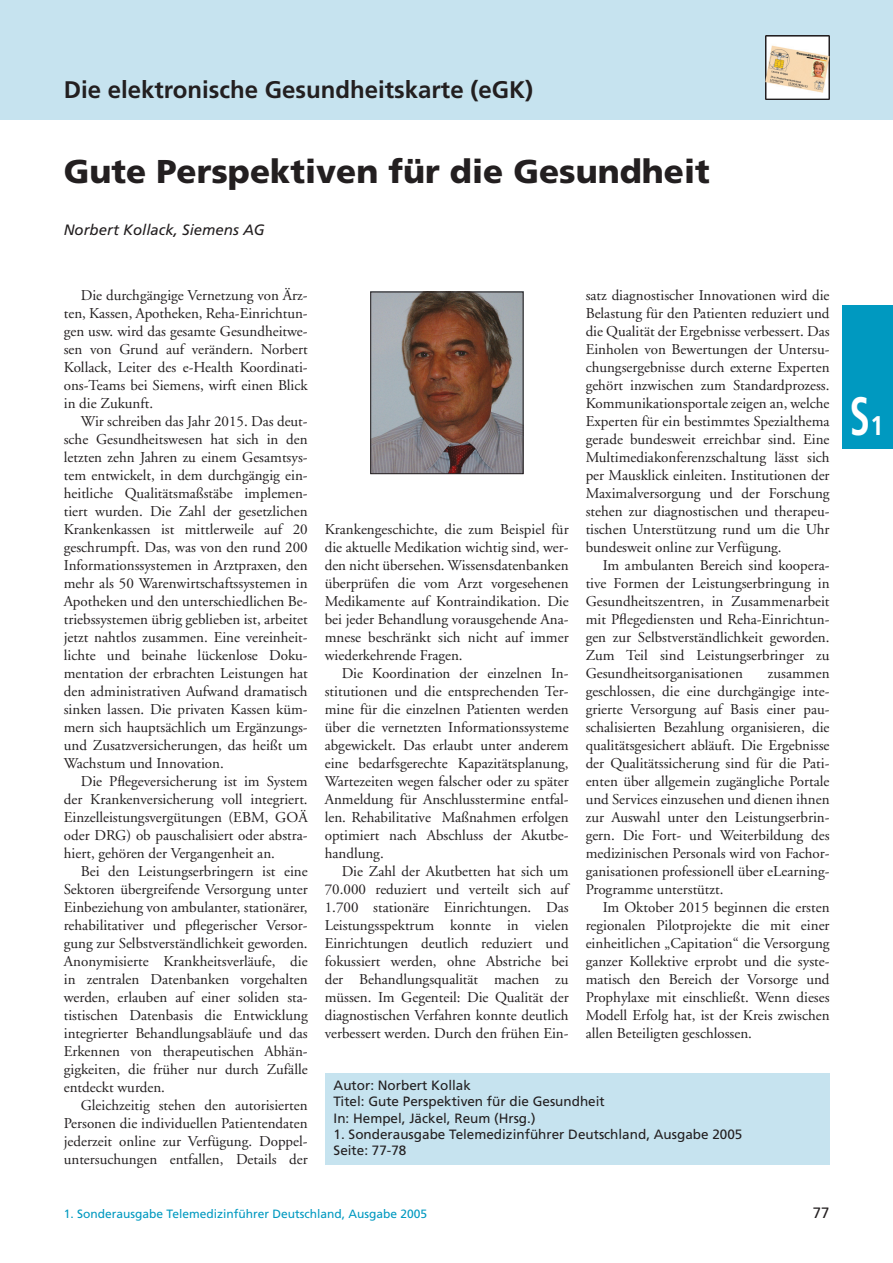
<style>
.page{position:relative;width:893px;height:1263px;background:#fff}
.page>*{position:absolute;margin:0;border:0;box-sizing:border-box;transform-origin:0 0}
.t1{font:700 condensed 54px "Frutiger";color:#fff;scale:.75 1}
.t2{font:900 33px "Frutiger";color:#231f20}
.t3{font:700 24px "Frutiger";color:#231f20}
.t4{font:15px/18px "Adobe Garamond";color:#231f20;text-align:justify}
.t5{font:italic 15px "Frutiger";color:#231f20}
.t6{font:15px "Frutiger";color:#231f20}
.t7{font:13.5px/16.2px "Frutiger";color:#231f20}
.t8{font:12px "Frutiger";color:#0099c0}
.s1{font-size:27px}
</style>
<div class="page">
<div style="left:0;top:0;width:892px;height:119px;background:#c6e3ef"></div>
<div style="left:842px;top:305px;width:50px;height:143px;background:#0099c0"></div>
<img style="left:765px;top:35px;width:64px;height:65px">
<div style="left:325px;top:1074px;width:504px;height:91px;background:#c6e3ef"></div>
<img style="left:372px;top:294px;width:149px;height:178px">
<div style="left:370px;top:292px;width:153px;height:182px;border:1px solid #231f20"></div>
<h3 class="t3" style="left:64px;top:80px;width:470px">Die elektronische Gesundheitskarte (eGK)</h3>
<h2 class="t2" style="left:64px;top:158px;width:647px">Gute Perspektiven für die Gesundheit</h2>
<p class="t5" style="left:64px;top:224px;width:202px">Norbert Kollack, Siemens AG</p>
<p class="t4" style="left:64px;top:287px;width:245px;text-indent:17px">Die durchgängige Vernetzung von Ärz&shy;ten, Kassen, Apotheken, Reha-Einrichtun&shy;gen usw. wird das gesamte Gesundheitwe&shy;sen von Grund auf verändern. Norbert Kollack, Leiter des e-Health Koordinati&shy;ons-Teams bei Siemens, wirft einen Blick in die Zukunft.</p>
<p class="t4" style="left:64px;top:413px;width:245px;text-indent:17px">Wir schreiben das Jahr 2015. Das deut&shy;sche Gesundheitswesen hat sich in den letzten zehn Jahren zu einem Gesamtsys&shy;tem entwickelt, in dem durchgängig ein&shy;heitliche Qualitätsmaßstäbe implemen&shy;tiert wurden. Die Zahl der gesetzlichen Krankenkassen ist mittlerweile auf 20 geschrumpft. Das, was von den rund 200<br>Informationssystemen in Arztpraxen, den mehr als 50 Warenwirtschaftssystemen in Apotheken und den unterschiedlichen Be&shy;triebssystemen übrig geblieben ist, arbeitet jetzt nahtlos zusammen. Eine vereinheit&shy;lichte und beinahe lückenlose Doku&shy;mentation der erbrachten Leistungen hat den administrativen Aufwand dramatisch sinken lassen. Die privaten Kassen küm&shy;mern sich hauptsächlich um Ergänzungs&shy;und Zusatzversicherungen, das heißt um Wachstum und Innovation.</p>
<p class="t4" style="left:64px;top:773px;width:245px;text-indent:17px">Die Pflegeversicherung ist im System der Krankenversicherung voll integriert.<br>Einzelleistungsvergütungen (EBM, GOÄ oder DRG) ob pauschalisiert oder abstra&shy;hiert, gehören der Vergangenheit an.</p>
<p class="t4" style="left:64px;top:863px;width:245px;text-indent:17px">Bei den Leistungserbringern ist eine Sektoren übergreifende Versorgung unter Einbeziehung von ambulanter, stationärer, rehabilitativer und pflegerischer Versor&shy;gung zur Selbstverständlichkeit geworden.<br>Anonymisierte Krankheitsverläufe, die in zentralen Datenbanken vorgehalten werden, erlauben auf einer soliden sta&shy;tistischen Datenbasis die Entwicklung integrierter Behandlungsabläufe und das Erkennen von therapeutischen Abhän&shy;gigkeiten, die früher nur durch Zufälle entdeckt wurden.</p>
<p class="t4" style="left:64px;top:1097px;width:245px;text-indent:17px">Gleichzeitig stehen den autorisierten Personen die individuellen Patientendaten jederzeit online zur Verfügung. Doppel&shy;untersuchungen entfallen, Details der</p>
<p class="t4" style="left:325px;top:521px;width:245px">Krankengeschichte, die zum Beispiel für die aktuelle Medikation wichtig sind, wer&shy;den nicht übersehen. Wissensdatenbanken überprüfen die vom Arzt vorgesehenen Medikamente auf Kontraindikation. Die bei jeder Behandlung vorausgehende Ana&shy;mnese beschränkt sich nicht auf immer wiederkehrende Fragen.</p>
<p class="t4" style="left:325px;top:665px;width:245px;text-indent:17px">Die Koordination der einzelnen In&shy;stitutionen und die entsprechenden Ter&shy;mine für die einzelnen Patienten werden über die vernetzten Informationssysteme abgewickelt. Das erlaubt unter anderem eine bedarfsgerechte Kapazitätsplanung, Wartezeiten wegen falscher oder zu später Anmeldung für Anschlusstermine entfal&shy;len. Rehabilitative Maßnahmen erfolgen optimiert nach Abschluss der Akutbe&shy;handlung.</p>
<p class="t4" style="left:325px;top:863px;width:245px;text-indent:17px">Die Zahl der Akutbetten hat sich um 70.000 reduziert und verteilt sich auf 1.700 stationäre Einrichtungen. Das Leistungsspektrum konnte in vielen Einrichtungen deutlich reduziert und fokussiert werden, ohne Abstriche bei der Behandlungsqualität machen zu müssen. Im Gegenteil: Die Qualität der diagnostischen Verfahren konnte deutlich verbessert werden. Durch den frühen Ein-</p>
<p class="t4" style="left:585px;top:287px;width:245px">satz diagnostischer Innovationen wird die Belastung für den Patienten reduziert und die Qualität der Ergebnisse verbessert. Das Einholen von Bewertungen der Untersu&shy;chungsergebnisse durch externe Experten gehört inzwischen zum Standardprozess.<br>Kommunikationsportale zeigen an, welche Experten für ein bestimmtes Spezialthema gerade bundesweit erreichbar sind. Eine Multimediakonferenzschaltung lässt sich per Mausklick einleiten. Institutionen der Maximalversorgung und der Forschung stehen zur diagnostischen und therapeu&shy;tischen Unterstützung rund um die Uhr bundesweit online zur Verfügung.</p>
<p class="t4" style="left:585px;top:557px;width:245px;text-indent:17px">Im ambulanten Bereich sind koopera&shy;tive Formen der Leistungserbringung in Gesundheitszentren, in Zusammenarbeit mit Pflegediensten und Reha-Einrichtun&shy;gen zur Selbstverständlichkeit geworden.<br>Zum Teil sind Leistungserbringer zu Gesundheitsorganisationen</p>
<p class="t4" style="left:585px;top:665px;width:245px;text-indent:182px">zusammen geschlossen, die eine durchgängige inte&shy;grierte Versorgung auf Basis einer pau&shy;schalisierten Bezahlung organisieren, die qualitätsgesichert abläuft. Die Ergebnisse der Qualitätssicherung sind für die Pati&shy;enten über allgemein zugängliche Portale und Services einzusehen und dienen ihnen zur Auswahl unter den Leistungserbrin&shy;gern. Die Fort- und Weiterbildung des medizinischen Personals wird von Fachor&shy;ganisationen professionell über eLearning-Programme unterstützt.</p>
<p class="t4" style="left:585px;top:899px;width:245px;text-indent:17px">Im Oktober 2015 beginnen die ersten regionalen Pilotprojekte die mit einer einheitlichen „Capitation“ die Versorgung ganzer Kollektive erprobt und die syste&shy;matisch den Bereich der Vorsorge und Prophylaxe mit einschließt. Wenn dieses Modell Erfolg hat, ist der Kreis zwischen allen Beteiligten geschlossen.</p>
<p class="t7" style="left:333px;top:1078px;width:273px">Autor: Norbert Kollak<br>Titel: Gute Perspektiven für die Gesundheit<br>In: Hempel, Jäckel, Reum (Hrsg.)</p>
<p class="t7" style="left:333px;top:1127px;width:410px">1. Sonderausgabe Telemedizinführer Deutschland, Ausgabe 2005<br>Seite: 77-78</p>
<p class="t8" style="left:64px;top:1209px;width:365px">1. Sonderausgabe Telemedizinführer Deutschland, Ausgabe 2005</p>
<p class="t6" style="left:812px;top:1206px;width:18px">77</p>
<h1 class="t1" style="left:849px;top:395px;width:47px">S<span class="s1">1</span></h1>
</div>
